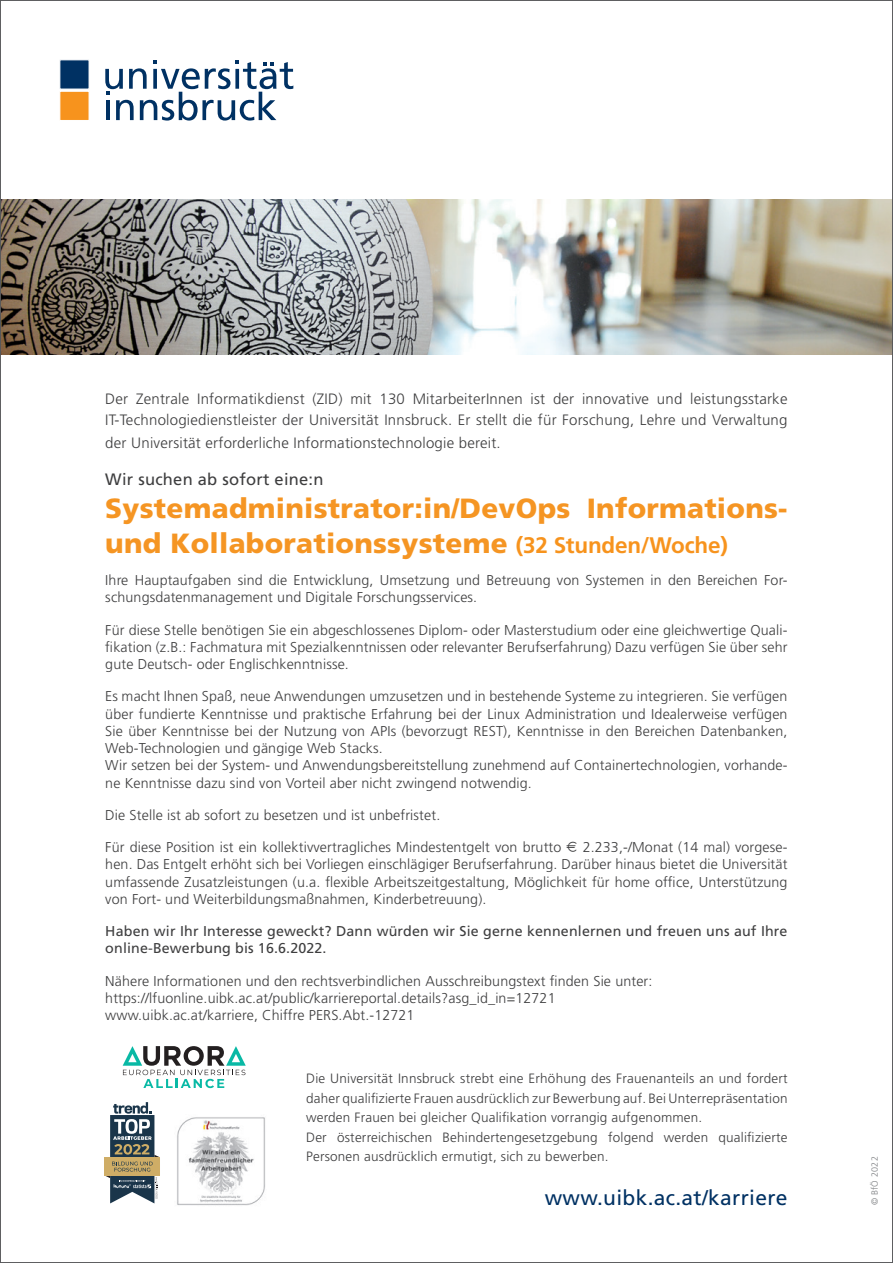
<style>
.page{position:relative;width:893px;height:1263px;background:#fff}
.page>*{position:absolute;margin:0;border:0;box-sizing:border-box;transform-origin:0 0}
.t1{font:900 27.75px/34.5px "Frutiger";letter-spacing:.01em;color:#f59523}
.t2{font:21px "Frutiger";letter-spacing:.015em;color:#003163}
.t3{font:16.5px "Frutiger";letter-spacing:.015em;color:#3e3e3f}
.t4{font:300 15px/21px "Frutiger";letter-spacing:.015em;color:#3e3e3f}
.t5{font:300 14.25px/17.2px "Frutiger";letter-spacing:.01em;color:#3e3e3f}
.t6{font:14.25px/17.2px "Frutiger";letter-spacing:.01em;color:#3e3e3f}
.t7{font:300 13.5px/19.5px "Frutiger";letter-spacing:.015em;color:#3e3e3f}
.t8{font:300 9px "Frutiger";letter-spacing:.03em;color:#808285}
.s1{font-weight:700;font-size:22.5px;color:#f7931d}
.s2{font-family:"Euro Collection";font-weight:400}
</style>
<div class="page">
<svg style="left:59px;top:59px;width:30px;height:61px;background:#8c7658"></svg>
<svg style="left:105px;top:60px;width:188px;height:61px"></svg>
<img style="left:2px;top:200px;width:889px;height:155px">
<img style="left:177px;top:1117px;width:88px;height:89px">
<svg style="left:105px;top:1102px;width:55px;height:101px"></svg>
<svg style="left:123px;top:1046px;width:123px;height:42px"></svg>
<p class="t4" style="left:105px;top:388px;width:684px">Der Zentrale Informatikdienst (ZID) mit 130 MitarbeiterInnen ist der innovative und leistungsstarke<br>IT-Technologiedienstleister der Universität Innsbruck. Er stellt die für Forschung, Lehre und Verwaltung</p>
<p class="t4" style="left:105px;top:432px;width:397px">der Universität erforderliche Informationstechnologie bereit.</p>
<p class="t3" style="left:105px;top:470px;width:220px">Wir suchen ab sofort eine:n</p>
<h1 class="t1" style="left:105px;top:491px;width:684px">Systemadministrator:in/DevOps Informations&shy;und Kollaborationssysteme <span class="s1">(32 Stunden/Woche)</span></h1>
<p class="t5" style="left:105px;top:571px;width:684px">Ihre Hauptaufgaben sind die Entwicklung, Umsetzung und Betreuung von Systemen in den Bereichen For&shy;schungsdatenmanagement und Digitale Forschungsservices.</p>
<p class="t5" style="left:105px;top:621px;width:684px;text-align:justify">Für diese Stelle benötigen Sie ein abgeschlossenes Diplom- oder Masterstudium oder eine gleichwertige Quali&shy;fikation (z.B.: Fachmatura mit Spezialkenntnissen oder relevanter Berufserfahrung) Dazu verfügen Sie über sehr gute Deutsch- oder Englischkenntnisse.</p>
<p class="t5" style="left:105px;top:688px;width:684px">Es macht Ihnen Spaß, neue Anwendungen umzusetzen und in bestehende Systeme zu integrieren. Sie verfügen über fundierte Kenntnisse und praktische Erfahrung bei der Linux Administration und Idealerweise verfügen Sie über Kenntnisse bei der Nutzung von APIs (bevorzugt REST), Kenntnisse in den Bereichen Datenbanken, Web-Technologien und gängige Web Stacks.<br>Wir setzen bei der System- und Anwendungsbereitstellung zunehmend auf Containertechnologien, vorhande&shy;ne Kenntnisse dazu sind von Vorteil aber nicht zwingend notwendig.</p>
<p class="t5" style="left:105px;top:806px;width:336px">Die Stelle ist ab sofort zu besetzen und ist unbefristet.</p>
<p class="t5" style="left:105px;top:839px;width:684px;text-align:justify">Für diese Position ist ein kollektivvertragliches Mindestentgelt von brutto <span class="s2">E</span> 2.233,-/Monat (14 mal) vorgese&shy;hen. Das Entgelt erhöht sich bei Vorliegen einschlägiger Berufserfahrung. Darüber hinaus bietet die Universität umfassende Zusatzleistungen (u.a. flexible Arbeitszeitgestaltung, Möglichkeit für home office, Unterstützung von Fort- und Weiterbildungsmaßnahmen, Kinderbetreuung).</p>
<p class="t6" style="left:105px;top:922px;width:684px">Haben wir Ihr Interesse geweckt? Dann würden wir Sie gerne kennenlernen und freuen uns auf Ihre online-Bewerbung bis 16.6.2022.</p>
<p class="t5" style="left:105px;top:972px;width:549px">Nähere Informationen und den rechtsverbindlichen Ausschreibungstext finden Sie unter: https://lfuonline.uibk.ac.at/public/karriereportal.details?asg_id_in=12721 www.uibk.ac.at/karriere, Chiffre PERS.Abt.-12721</p>
<p class="t7" style="left:306px;top:1069px;width:483px">Die Universität Innsbruck strebt eine Erhöhung des Frauenanteils an und fordert daher qualifizierte Frauen ausdrücklich zur Bewerbung auf. Bei Unterrepräsentation werden Frauen bei gleicher Qualifikation vorrangig aufgenommen.<br>Der österreichischen Behindertengesetzgebung folgend werden qualifizierte Personen ausdrücklich ermutigt, sich zu bewerben.</p>
<h2 class="t2" style="left:545px;top:1186px;width:244px">www.uibk.ac.at/karriere</h2>
<p class="t8" style="left:869px;top:1205px;width:51px;rotate:-90deg">© BfÖ 2022</p>
</div>
